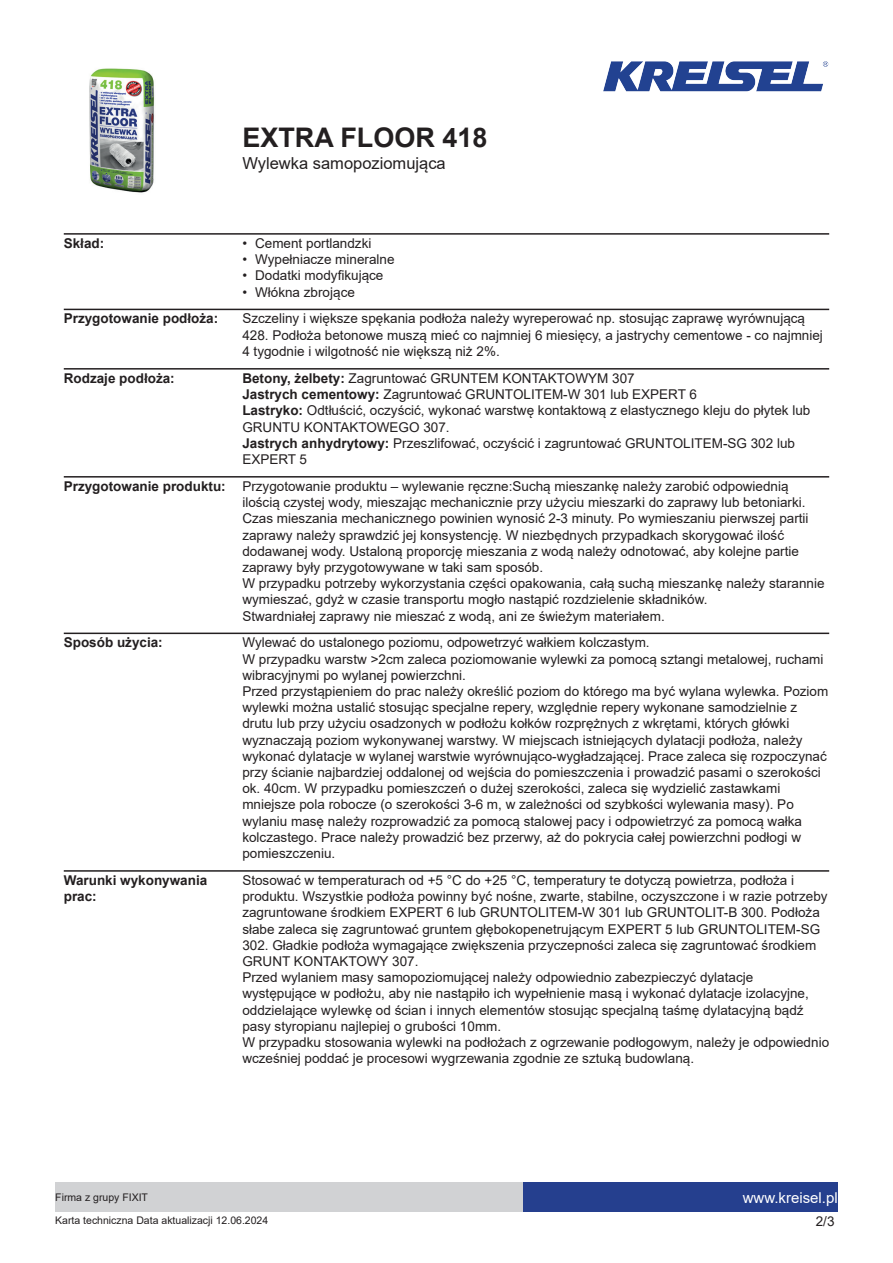
<style>
.page{position:relative;width:893px;height:1263px;background:#fff}
.page>*{position:absolute;margin:0;border:0;box-sizing:border-box;transform-origin:0 0}
.t1{font:700 27px "Arial";color:#231f20}
.t2{font:16.5px "Arial";color:#231f20}
.t3{font:15px "Arial";color:#fff}
.t4{font:13.5px/16.2px "Arial";color:#231f20}
.t5{font:700 13.5px/16.2px "Arial";color:#231f20}
.t6{font:10.5px "Arial";color:#231f20}
.s1{font-weight:700}
</style>
<div class="page">
<img style="left:89px;top:68px;width:66px;height:125px">
<img style="left:603px;top:61px;width:226px;height:31px">
<div style="left:523px;top:1182px;width:315px;height:30px;background:#253f8e"></div>
<div style="left:55px;top:1182px;width:468px;height:30px;background:#d1d2d4"></div>
<hr style="left:64px;top:233px;width:765px;height:2px;background:#231f20">
<hr style="left:64px;top:309px;width:765px;height:1px;background:#231f20">
<hr style="left:64px;top:368px;width:765px;height:2px;background:#231f20">
<hr style="left:64px;top:476px;width:765px;height:2px;background:#231f20">
<hr style="left:64px;top:633px;width:765px;height:1px;background:#231f20">
<hr style="left:64px;top:870px;width:765px;height:2px;background:#231f20">
<h1 class="t1" style="left:242px;top:119px;width:247px">EXTRA FLOOR 418</h1>
<p class="t2" style="left:242px;top:152px;width:205px">Wylewka samopoziomująca</p>
<p class="t5" style="left:64px;top:235px;width:42px">Skład:</p>
<p class="t4" style="left:242px;top:235px;width:131px">• Cement portlandzki</p>
<p class="t4" style="left:242px;top:251px;width:154px">• Wypełniacze mineralne</p>
<p class="t4" style="left:242px;top:267px;width:143px">• Dodatki modyfikujące</p>
<p class="t4" style="left:242px;top:284px;width:114px">• Włókna zbrojące</p>
<p class="t5" style="left:64px;top:311px;width:156px">Przygotowanie podłoża:</p>
<p class="t4" style="left:242px;top:311px;width:582px">Szczeliny i większe spękania podłoża należy wyreperować np. stosując zaprawę wyrównującą<br>428. Podłoża betonowe muszą mieć co najmniej 6 miesięcy, a jastrychy cementowe - co najmniej<br>4 tygodnie i wilgotność nie większą niż 2%.</p>
<p class="t5" style="left:64px;top:370px;width:113px">Rodzaje podłoża:</p>
<p class="t4" style="left:242px;top:370px;width:569px"><span class="s1">Betony, żelbety:</span> Zagruntować GRUNTEM KONTAKTOWYM 307<br><span class="s1">Jastrych cementowy:</span> Zagruntować GRUNTOLITEM-W 301 lub EXPERT 6<br><span class="s1">Lastryko:</span> Odtłuścić, oczyścić, wykonać warstwę kontaktową z elastycznego kleju do płytek lub GRUNTU KONTAKTOWEGO 307.<br><span class="s1">Jastrych anhydrytowy:</span> Przeszlifować, oczyścić i zagruntować GRUNTOLITEM-SG 302 lub EXPERT 5</p>
<p class="t4" style="left:242px;top:478px;width:584px;text-indent:-179px"><span class="s1">Przygotowanie produktu:</span> Przygotowanie produktu – wylewanie ręczne:Suchą mieszankę należy zarobić odpowiednią ilością czystej wody, mieszając mechanicznie przy użyciu mieszarki do zaprawy lub betoniarki.<br>Czas mieszania mechanicznego powinien wynosić 2-3 minuty. Po wymieszaniu pierwszej partii zaprawy należy sprawdzić jej konsystencję. W niezbędnych przypadkach skorygować ilość dodawanej wody. Ustaloną proporcję mieszania z wodą należy odnotować, aby kolejne partie zaprawy były przygotowywane w taki sam sposób.<br>W przypadku potrzeby wykorzystania części opakowania, całą suchą mieszankę należy starannie wymieszać, gdyż w czasie transportu mogło nastąpić rozdzielenie składników.<br>Stwardniałej zaprawy nie mieszać z wodą, ani ze świeżym materiałem.</p>
<p class="t5" style="left:64px;top:635px;width:101px">Sposób użycia:</p>
<p class="t4" style="left:242px;top:634px;width:587px">Wylewać do ustalonego poziomu, odpowetrzyć wałkiem kolczastym.<br>W przypadku warstw &gt;2cm zaleca poziomowanie wylewki za pomocą sztangi metalowej, ruchami wibracyjnymi po wylanej powierzchni.<br>Przed przystąpieniem do prac należy określić poziom do którego ma być wylana wylewka. Poziom wylewki można ustalić stosując specjalne repery, względnie repery wykonane samodzielnie z drutu lub przy użyciu osadzonych w podłożu kołków rozprężnych z wkrętami, których główki wyznaczają poziom wykonywanej warstwy. W miejscach istniejących dylatacji podłoża, należy wykonać dylatacje w wylanej warstwie wyrównująco-wygładzającej. Prace zaleca się rozpoczynać przy ścianie najbardziej oddalonej od wejścia do pomieszczenia i prowadzić pasami o szerokości ok. 40cm. W przypadku pomieszczeń o dużej szerokości, zaleca się wydzielić zastawkami mniejsze pola robocze (o szerokości 3-6 m, w zależności od szybkości wylewania masy). Po wylaniu masę należy rozprowadzić za pomocą stalowej pacy i odpowietrzyć za pomocą wałka kolczastego. Prace należy prowadzić bez przerwy, aż do pokrycia całej powierzchni podłogi w pomieszczeniu.</p>
<p class="t5" style="left:64px;top:872px;width:145px">Warunki wykonywania prac:</p>
<p class="t4" style="left:242px;top:872px;width:588px">Stosować w temperaturach od +5 °C do +25 °C, temperatury te dotyczą powietrza, podłoża i produktu. Wszystkie podłoża powinny być nośne, zwarte, stabilne, oczyszczone i w razie potrzeby zagruntowane środkiem EXPERT 6 lub GRUNTOLITEM-W 301 lub GRUNTOLIT-B 300. Podłoża słabe zaleca się zagruntować gruntem głębokopenetrującym EXPERT 5 lub GRUNTOLITEM-SG 302. Gładkie podłoża wymagające zwiększenia przyczepności zaleca się zagruntować środkiem GRUNT KONTAKTOWY 307.<br>Przed wylaniem masy samopoziomującej należy odpowiednio zabezpieczyć dylatacje występujące w podłożu, aby nie nastąpiło ich wypełnienie masą i wykonać dylatacje izolacyjne, oddzielające wylewkę od ścian i innych elementów stosując specjalną taśmę dylatacyjną bądź pasy styropianu najlepiej o grubości 10mm.<br>W przypadku stosowania wylewki na podłożach z ogrzewanie podłogowym, należy je odpowiednio wcześniej poddać je procesowi wygrzewania zgodnie ze sztuką budowlaną.</p>
<p class="t6" style="left:55px;top:1190px;width:94px">Firma z grupy FIXIT</p>
<p class="t3" style="left:743px;top:1187px;width:97px">www.kreisel.pl</p>
<p class="t6" style="left:55px;top:1213px;width:215px">Karta techniczna Data aktualizacji 12.06.2024</p>
<p class="t4" style="left:816px;top:1213px;width:20px">2/3</p>
</div>
